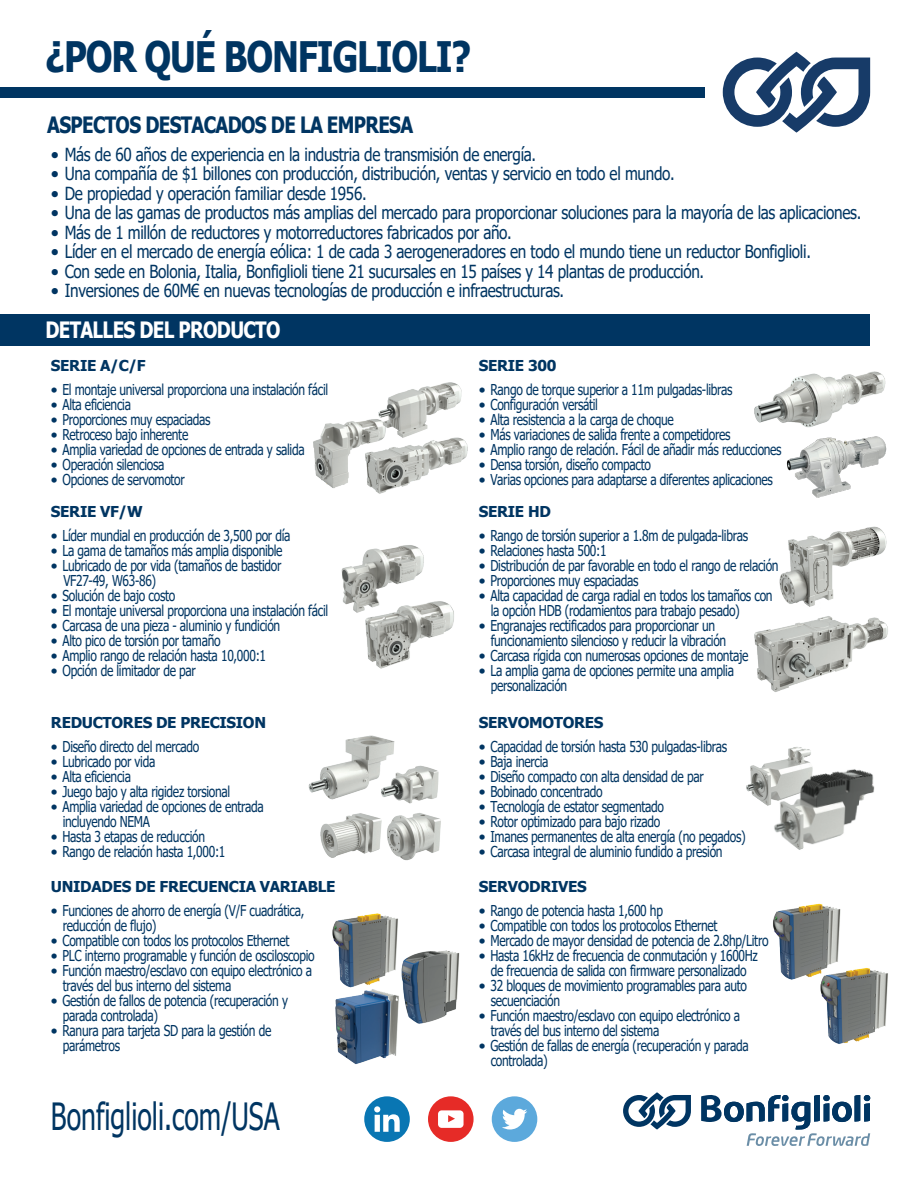
<style>
.page{position:relative;width:918px;height:1188px;background:#fff}
.page>*{position:absolute;margin:0;border:0;box-sizing:border-box;transform-origin:0 0}
.t1{font:700 42px "Tahoma";letter-spacing:-.035em;color:#003562;scale:.83 1}
.t2{font:37.5px "Tahoma";color:#003562;scale:.71 1}
.t3{font:700 22.5px "Tahoma";letter-spacing:-.035em;color:#003562;scale:.83 1}
.t4{font:700 22.5px "Tahoma";letter-spacing:-.035em;color:#fff;scale:.83 1}
.t5{font:18px "Tahoma";letter-spacing:-.02em;color:#003562}
.t6{font:15px/15px "Tahoma";letter-spacing:-.025em;color:#003562}
.t7{font:700 15px "Tahoma";letter-spacing:-.02em;color:#003562}
</style>
<div class="page">
<img style="left:746px;top:765px;width:10px;height:33px">
<img style="left:423px;top:950px;width:37px;height:73px">
<img style="left:332px;top:913px;width:91px;height:61px">
<svg style="left:623px;top:1092px;width:68px;height:38px"></svg>
<svg style="left:701px;top:1095px;width:169px;height:51px"></svg>
<svg style="left:723px;top:52px;width:147px;height:81px"></svg>
<div style="left:0;top:87px;width:705px;height:10px;background:#003562"></div>
<img style="left:773px;top:903px;width:68px;height:77px">
<img style="left:335px;top:974px;width:91px;height:90px">
<img style="left:799px;top:953px;width:89px;height:91px">
<img style="left:756px;top:747px;width:119px;height:103px">
<div style="left:0;top:314px;width:870px;height:31px;background:#003562"></div>
<div style="left:428px;top:1096px;width:46px;height:46px;background:#e62b27;border-radius:50%"></div>
<svg style="left:438px;top:1110px;width:26px;height:18px"></svg>
<div style="left:492px;top:1096px;width:45px;height:46px;background:#5ca9dc;border-radius:50%"></div>
<svg style="left:502px;top:1109px;width:25px;height:21px"></svg>
<div style="left:364px;top:1096px;width:46px;height:46px;background:#0976b3;border-radius:50%"></div>
<svg style="left:374px;top:1106px;width:26px;height:26px"></svg>
<img style="left:313px;top:421px;width:38px;height:67px">
<img style="left:351px;top:420px;width:110px;height:74px">
<img style="left:341px;top:545px;width:83px;height:60px">
<img style="left:352px;top:570px;width:102px;height:99px">
<img style="left:366px;top:382px;width:102px;height:79px">
<img style="left:754px;top:616px;width:134px;height:76px">
<img style="left:779px;top:526px;width:108px;height:81px">
<img style="left:737px;top:345px;width:149px;height:78px">
<img style="left:774px;top:422px;width:113px;height:76px">
<img style="left:320px;top:829px;width:52px;height:29px">
<img style="left:410px;top:765px;width:29px;height:32px">
<img style="left:308px;top:735px;width:102px;height:94px">
<img style="left:372px;top:797px;width:69px;height:64px">
<h1 class="t1" style="left:46px;top:27px;width:514px">¿POR QUÉ BONFIGLIOLI?</h1>
<h3 class="t3" style="left:47px;top:109px;width:442px">ASPECTOS DESTACADOS DE LA EMPRESA</h3>
<p class="t5" style="left:51px;top:142px;width:487px">• Más de 60 años de experiencia en la industria de transmisión de energía.</p>
<p class="t5" style="left:51px;top:162px;width:625px">• Una compañía de $1 billones con producción, distribución, ventas y servicio en todo el mundo.</p>
<p class="t5" style="left:51px;top:181px;width:317px">• De propiedad y operación familiar desde 1956.</p>
<p class="t5" style="left:51px;top:201px;width:812px">• Una de las gamas de productos más amplias del mercado para proporcionar soluciones para la mayoría de las aplicaciones.</p>
<p class="t5" style="left:51px;top:220px;width:462px">• Más de 1 millón de reductores y motorreductores fabricados por año.</p>
<p class="t5" style="left:51px;top:240px;width:762px">• Líder en el mercado de energía eólica: 1 de cada 3 aerogeneradores en todo el mundo tiene un reductor Bonfiglioli.</p>
<p class="t5" style="left:51px;top:259px;width:655px">• Con sede en Bolonia, Italia, Bonfiglioli tiene 21 sucursales en 15 países y 14 plantas de producción.</p>
<p class="t5" style="left:51px;top:279px;width:515px">• Inversiones de 60M€ en nuevas tecnologías de producción e infraestructuras.</p>
<h3 class="t4" style="left:45px;top:314px;width:285px">DETALLES DEL PRODUCTO</h3>
<p class="t7" style="left:51px;top:355px;width:96px">SERIE A/C/F</p>
<p class="t6" style="left:51px;top:383px;width:279px">• El montaje universal proporciona una instalación fácil</p>
<p class="t6" style="left:51px;top:398px;width:82px">• Alta eficiencia</p>
<p class="t6" style="left:51px;top:413px;width:161px">• Proporciones muy espaciadas</p>
<p class="t6" style="left:51px;top:428px;width:139px">• Retroceso bajo inherente</p>
<p class="t6" style="left:51px;top:443px;width:255px">• Amplia variedad de opciones de entrada y salida</p>
<p class="t6" style="left:51px;top:458px;width:115px">• Operación silenciosa</p>
<p class="t6" style="left:51px;top:473px;width:135px">• Opciones de servomotor</p>
<p class="t7" style="left:51px;top:501px;width:93px">SERIE VF/W</p>
<p class="t6" style="left:51px;top:529px;width:241px">• Líder mundial en producción de 3,500 por día</p>
<p class="t6" style="left:51px;top:544px;width:233px">• La gama de tamaños más amplia disponible</p>
<p class="t6" style="left:63px;top:559px;width:220px;text-indent:-12px">• Lubricado de por vida (tamaños de bastidor<br>VF27-49, W63-86)</p>
<p class="t6" style="left:51px;top:589px;width:126px">• Solución de bajo costo</p>
<p class="t6" style="left:51px;top:604px;width:279px">• El montaje universal proporciona una instalación fácil</p>
<p class="t6" style="left:51px;top:619px;width:231px">• Carcasa de una pieza - aluminio y fundición</p>
<p class="t6" style="left:51px;top:634px;width:171px">• Alto pico de torsión por tamaño</p>
<p class="t6" style="left:51px;top:649px;width:217px">• Amplio rango de relación hasta 10,000:1</p>
<p class="t6" style="left:51px;top:664px;width:146px">• Opción de limitador de par</p>
<p class="t7" style="left:51px;top:712px;width:217px">REDUCTORES DE PRECISION</p>
<p class="t6" style="left:51px;top:740px;width:150px">• Diseño directo del mercado</p>
<p class="t6" style="left:51px;top:755px;width:106px">• Lubricado por vida</p>
<p class="t6" style="left:51px;top:770px;width:82px">• Alta eficiencia</p>
<p class="t6" style="left:51px;top:785px;width:181px">• Juego bajo y alta rigidez torsional</p>
<p class="t6" style="left:63px;top:800px;width:203px;text-indent:-12px">• Amplia variedad de opciones de entrada incluyendo NEMA</p>
<p class="t6" style="left:51px;top:830px;width:156px">• Hasta 3 etapas de reducción</p>
<p class="t6" style="left:51px;top:845px;width:176px">• Rango de relación hasta 1,000:1</p>
<p class="t7" style="left:51px;top:876px;width:286px">UNIDADES DE FRECUENCIA VARIABLE</p>
<p class="t6" style="left:63px;top:904px;width:243px;text-indent:-12px">• Funciones de ahorro de energía (V/F cuadrática, reducción de flujo)</p>
<p class="t6" style="left:51px;top:934px;width:240px">• Compatible con todos los protocolos Ethernet</p>
<p class="t6" style="left:51px;top:949px;width:265px">• PLC interno programable y función de osciloscopio</p>
<p class="t6" style="left:63px;top:964px;width:251px;text-indent:-12px">• Función maestro/esclavo con equipo electrónico a través del bus interno del sistema</p>
<p class="t6" style="left:63px;top:994px;width:227px;text-indent:-12px">• Gestión de fallos de potencia (recuperación y parada controlada)</p>
<p class="t6" style="left:63px;top:1024px;width:210px;text-indent:-12px">• Ranura para tarjeta SD para la gestión de parámetros</p>
<h2 class="t2" style="left:51px;top:1092px;width:324px">Bonfiglioli.com/USA</h2>
<p class="t7" style="left:479px;top:355px;width:79px">SERIE 300</p>
<p class="t6" style="left:479px;top:383px;width:255px">• Rango de torque superior a 11m pulgadas-libras</p>
<p class="t6" style="left:479px;top:398px;width:121px">• Configuración versátil</p>
<p class="t6" style="left:479px;top:413px;width:196px">• Alta resistencia a la carga de choque</p>
<p class="t6" style="left:479px;top:428px;width:253px">• Más variaciones de salida frente a competidores</p>
<p class="t6" style="left:479px;top:443px;width:304px">• Amplio rango de relación. Fácil de añadir más reducciones</p>
<p class="t6" style="left:479px;top:458px;width:174px">• Densa torsión, diseño compacto</p>
<p class="t6" style="left:479px;top:473px;width:295px">• Varias opciones para adaptarse a diferentes aplicaciones</p>
<p class="t7" style="left:479px;top:501px;width:73px">SERIE HD</p>
<p class="t6" style="left:479px;top:529px;width:271px">• Rango de torsión superior a 1.8m de pulgada-libras</p>
<p class="t6" style="left:479px;top:544px;width:129px">• Relaciones hasta 500:1</p>
<p class="t6" style="left:479px;top:559px;width:301px">• Distribución de par favorable en todo el rango de relación</p>
<p class="t6" style="left:479px;top:574px;width:161px">• Proporciones muy espaciadas</p>
<p class="t6" style="left:491px;top:589px;width:283px;text-indent:-12px">• Alta capacidad de carga radial en todos los tamaños con la opción HDB (rodamientos para trabajo pesado)</p>
<p class="t6" style="left:491px;top:619px;width:237px;text-indent:-12px">• Engranajes rectificados para proporcionar un funcionamiento silencioso y reducir la vibración</p>
<p class="t6" style="left:479px;top:649px;width:271px">• Carcasa rígida con numerosas opciones de montaje</p>
<p class="t6" style="left:491px;top:664px;width:245px;text-indent:-12px">• La amplia gama de opciones permite una amplia personalización</p>
<p class="t7" style="left:479px;top:712px;width:126px">SERVOMOTORES</p>
<p class="t6" style="left:479px;top:740px;width:250px">• Capacidad de torsión hasta 530 pulgadas-libras</p>
<p class="t6" style="left:479px;top:755px;width:71px">• Baja inercia</p>
<p class="t6" style="left:479px;top:770px;width:226px">• Diseño compacto con alta densidad de par</p>
<p class="t6" style="left:479px;top:785px;width:125px">• Bobinado concentrado</p>
<p class="t6" style="left:479px;top:800px;width:187px">• Tecnología de estator segmentado</p>
<p class="t6" style="left:479px;top:815px;width:183px">• Rotor optimizado para bajo rizado</p>
<p class="t6" style="left:479px;top:830px;width:268px">• Imanes permanentes de alta energía (no pegados)</p>
<p class="t6" style="left:479px;top:845px;width:245px">• Carcasa integral de aluminio fundido a presión</p>
<p class="t7" style="left:479px;top:876px;width:109px">SERVODRIVES</p>
<p class="t6" style="left:479px;top:904px;width:186px">• Rango de potencia hasta 1,600 hp</p>
<p class="t6" style="left:479px;top:919px;width:240px">• Compatible con todos los protocolos Ethernet</p>
<p class="t6" style="left:479px;top:934px;width:291px">• Mercado de mayor densidad de potencia de 2.8hp/Litro</p>
<p class="t6" style="left:479px;top:949px;width:281px;text-align:center">• Hasta 16kHz de frecuencia de conmutación y 1600Hz de frecuencia de salida con firmware personalizado</p>
<p class="t6" style="left:491px;top:979px;width:258px;text-indent:-12px">• 32 bloques de movimiento programables para auto secuenciación</p>
<p class="t6" style="left:491px;top:1009px;width:251px;text-indent:-12px">• Función maestro/esclavo con equipo electrónico a través del bus interno del sistema</p>
<p class="t6" style="left:491px;top:1039px;width:260px;text-indent:-12px">• Gestión de fallas de energía (recuperación y parada controlada)</p>
</div>
